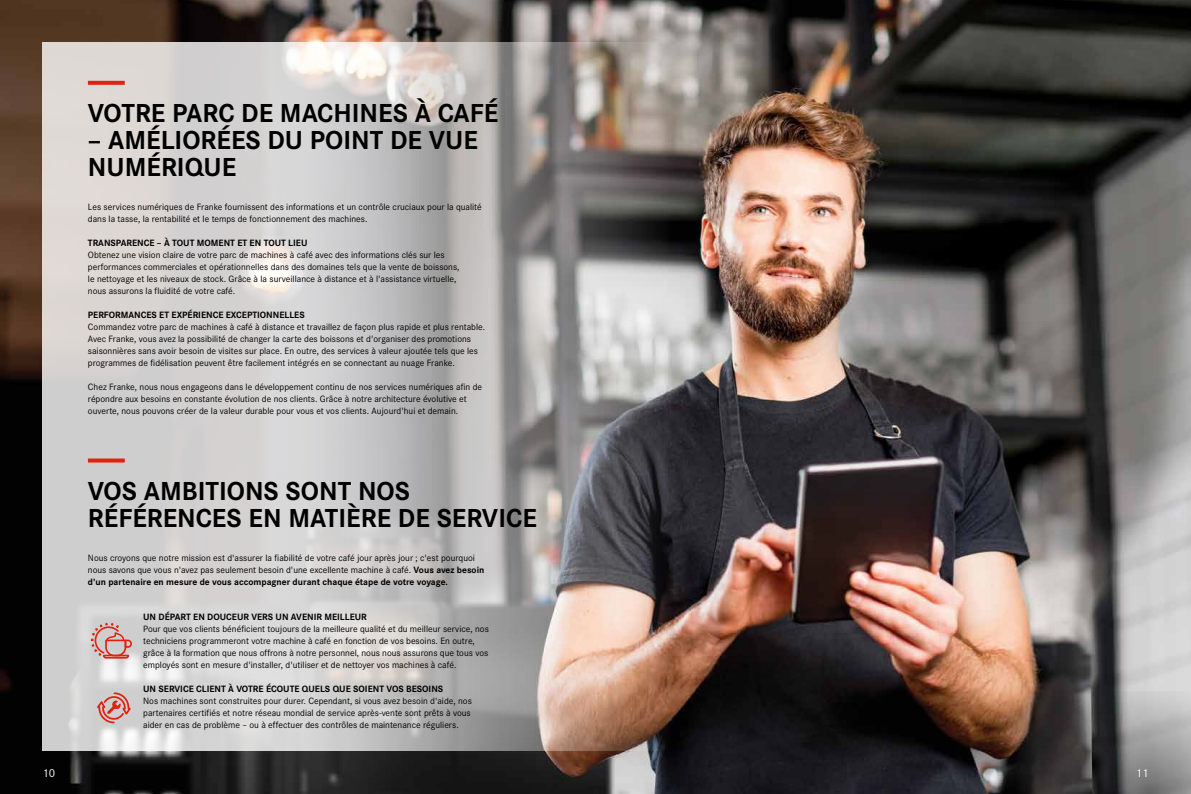
<style>
.page{position:relative;width:1191px;height:794px;background:#fff}
.page>*{position:absolute;margin:0;border:0;box-sizing:border-box;transform-origin:0 0}
.t1{font:700 27px/27px "Corporate S";color:#000}
.t2{font:12px "Corporate S";color:#fff}
.t3{font:9.5px/12px "Corporate S";color:#000}
.t4{font:700 9.5px "Corporate S";color:#000}
.s1{font-weight:700}
</style>
<div class="page">
<img style="left:0;top:0;width:1191px;height:794px">
<img style="left:43px;top:43px;width:773px;height:708px">
<svg style="left:88px;top:81px;width:37px;height:4px"></svg>
<svg style="left:88px;top:458px;width:37px;height:4px"></svg>
<svg style="left:982px;top:690px;width:209px;height:104px;background:#675f5b"></svg>
<svg style="left:91px;top:619px;width:42px;height:40px;background:#d3a9a5"></svg>
<svg style="left:94px;top:691px;width:39px;height:33px"></svg>
<h1 class="t1" style="left:88px;top:97px;width:412px">VOTRE PARC DE MACHINES À CAFÉ</h1>
<h1 class="t1" style="left:88px;top:124px;width:391px">– AMÉLIORÉES DU POINT DE VUE<br>NUMÉRIQUE</h1>
<p class="t3" style="left:88px;top:200px;width:395px">Les services numériques de Franke fournissent des informations et un contrôle cruciaux pour la qualité dans la tasse, la rentabilité et le temps de fonctionnement des machines.</p>
<p class="t4" style="left:88px;top:235px;width:221px">TRANSPARENCE – À TOUT MOMENT ET EN TOUT LIEU</p>
<p class="t3" style="left:88px;top:248px;width:373px">Obtenez une vision claire de votre parc de machines à café avec des informations clés sur les performances commerciales et opérationnelles dans des domaines tels que la vente de boissons, le nettoyage et les niveaux de stock. Grâce à la surveillance à distance et à l'assistance virtuelle, nous assurons la fluidité de votre café.</p>
<p class="t4" style="left:88px;top:307px;width:218px">PERFORMANCES ET EXPÉRIENCE EXCEPTIONNELLES</p>
<p class="t3" style="left:88px;top:320px;width:399px">Commandez votre parc de machines à café à distance et travaillez de façon plus rapide et plus rentable.<br>Avec Franke, vous avez la possibilité de changer la carte des boissons et d'organiser des promotions saisonnières sans avoir besoin de visites sur place. En outre, des services à valeur ajoutée tels que les programmes de fidélisation peuvent être facilement intégrés en se connectant au nuage Franke.</p>
<p class="t3" style="left:88px;top:380px;width:396px">Chez Franke, nous nous engageons dans le développement continu de nos services numériques afin de répondre aux besoins en constante évolution de nos clients. Grâce à notre architecture évolutive et ouverte, nous pouvons créer de la valeur durable pour vous et vos clients. Aujourd'hui et demain.</p>
<h1 class="t1" style="left:88px;top:475px;width:450px">VOS AMBITIONS SONT NOS<br>RÉFÉRENCES EN MATIÈRE DE SERVICE</h1>
<p class="t3" style="left:88px;top:551px;width:398px">Nous croyons que notre mission est d'assurer la fiabilité de votre café jour après jour ; c'est pourquoi nous savons que vous n'avez pas seulement besoin d'une excellente machine à café. <span class="s1">Vous avez besoin d'un partenaire en mesure de vous accompagner durant chaque étape de votre voyage.</span></p>
<p class="t4" style="left:143px;top:609px;width:225px">UN DÉPART EN DOUCEUR VERS UN AVENIR MEILLEUR</p>
<p class="t3" style="left:143px;top:622px;width:347px">Pour que vos clients bénéficient toujours de la meilleure qualité et du meilleur service, nos techniciens programmeront votre machine à café en fonction de vos besoins. En outre, grâce à la formation que nous offrons à notre personnel, nous nous assurons que tous vos employés sont en mesure d'installer, d'utiliser et de nettoyer vos machines à café.</p>
<p class="t4" style="left:143px;top:681px;width:301px">UN SERVICE CLIENT À VOTRE ÉCOUTE QUELS QUE SOIENT VOS BESOINS</p>
<p class="t3" style="left:143px;top:694px;width:330px">Nos machines sont construites pour durer. Cependant, si vous avez besoin d'aide, nos partenaires certifiés et notre réseau mondial de service après-vente sont prêts à vous aider en cas de problème – ou à effectuer des contrôles de maintenance réguliers.</p>
<p class="t2" style="left:43px;top:764px;width:14px">10</p>
<p class="t2" style="left:1135px;top:764px;width:14px">11</p>
</div>
